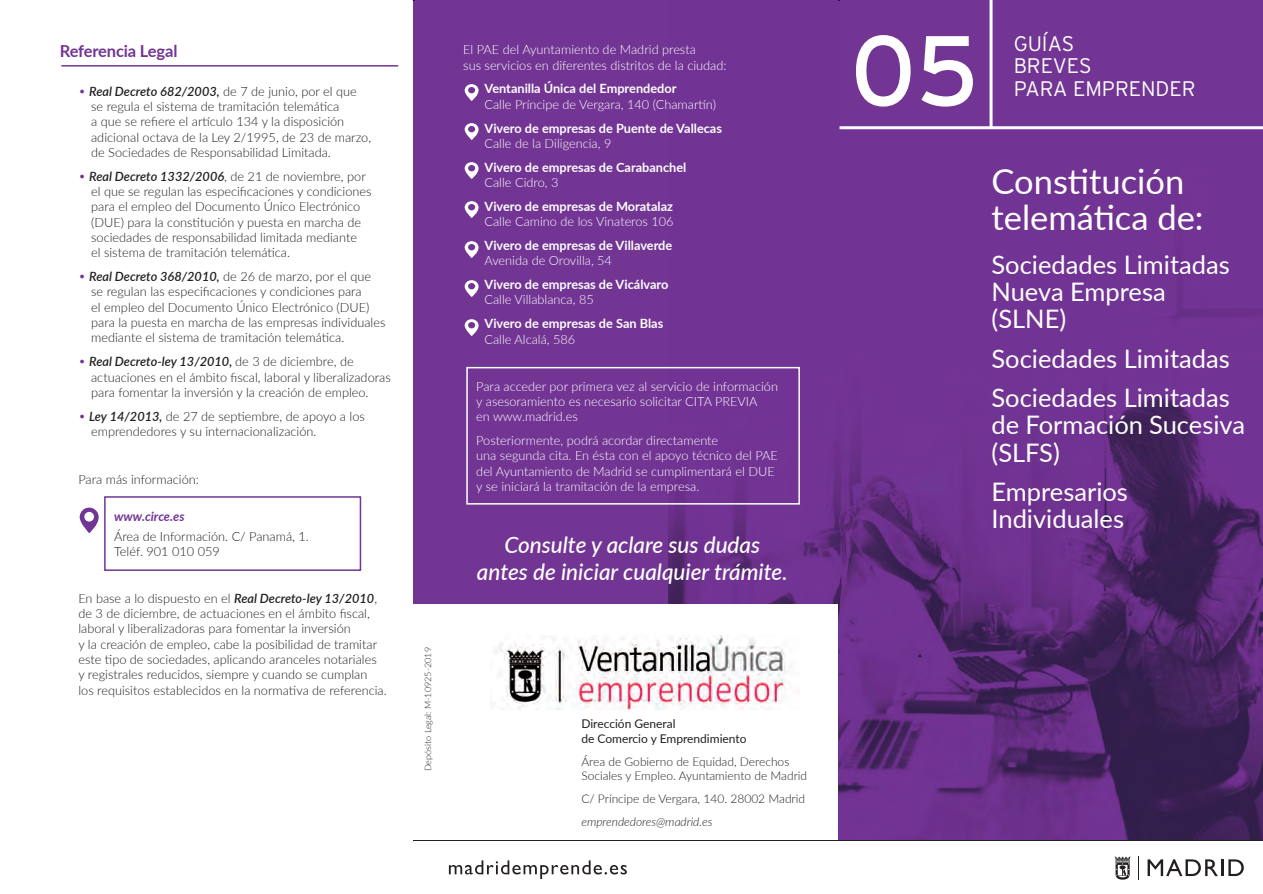
<style>
.page{position:relative;width:1263px;height:894px;background:#fff}
.page>*{position:absolute;margin:0;border:0;box-sizing:border-box;transform-origin:0 0}
.t1{font:99px "Interstate";color:#fff}
.t2{font:34.5px "Lato";color:#fff}
.t3{font:25.5px/27px "Lato";color:#fff}
.t4{font:italic 500 22.5px/27px "Lato";color:#fff;text-align:center}
.t5{font:300 21px "Interstate";color:#fff}
.heading_1{font:700 16.5px "Lato";letter-spacing:-.01em;color:#723594}
.t6{font:300 12.75px/15.3px "Lato";color:#231f20}
.t7{font:300 12.75px/15.3px "Lato";color:#fff}
.t8{font:700 12.75px/15.3px "Lato";color:#fff}
.t9{font:italic 700 12.75px "Lato";color:#723594}
.t10{font:300 12px/14.4px "Lato";color:#231f20}
.t11{font:12px/14.4px "Lato";color:#231f20}
.t12{font:italic 300 12px "Lato";color:#231f20}
.t13{font:300 9px "Lato";color:#231f20}
.s1{color:#723594}
.s2{font-weight:600;font-style:italic}
.s3{font-weight:700}
.s4{font-weight:300}
</style>
<div class="page">
<img style="left:838px;top:129px;width:425px;height:710px">
<div style="left:838px;top:0;width:425px;height:126px;background:#723594"></div>
<div style="left:413px;top:0;width:426px;height:603px;background:#723594"></div>
<img style="left:668px;top:366px;width:171px;height:237px">
<hr style="left:989px;top:0;width:3px;height:128px;background:#fff">
<hr style="left:61px;top:65px;width:337px;height:2px;background:#723594">
<img style="left:495px;top:635px;width:305px;height:74px">
<svg style="left:449px;top:860px;width:178px;height:18px"></svg>
<hr style="left:413px;top:839px;width:850px;height:1px;background:#231f20">
<svg style="left:1138px;top:856px;width:1px;height:23px"></svg>
<svg style="left:1147px;top:859px;width:97px;height:16px"></svg>
<svg style="left:1114px;top:856px;width:17px;height:23px"></svg>
<svg style="left:80px;top:507px;width:19px;height:26px"></svg>
<div style="left:104px;top:496px;width:257px;height:74px;border:2px solid #723594"></div>
<svg style="left:465px;top:84px;width:13px;height:17px"></svg>
<svg style="left:465px;top:241px;width:13px;height:17px"></svg>
<svg style="left:465px;top:162px;width:13px;height:17px"></svg>
<svg style="left:465px;top:319px;width:13px;height:17px"></svg>
<svg style="left:465px;top:123px;width:13px;height:17px"></svg>
<svg style="left:465px;top:280px;width:13px;height:17px"></svg>
<svg style="left:465px;top:201px;width:13px;height:17px"></svg>
<div style="left:466px;top:367px;width:334px;height:137px;border:2px solid #fff"></div>
<div style="left:396px;top:0;width:34px;height:9px;background:#231f20;opacity:.15"></div>
<p class="heading_1" style="left:60px;top:38px;width:119px">Referencia Legal</p>
<p class="t6" style="left:91px;top:83px;width:281px;text-indent:-13px"><span class="s1">•</span> <span class="s2">Real Decreto 682/2003,</span> de 7 de junio, por el que se regula el sistema de tramitación telemática<br>a que se refiere el artículo 134 y la disposición adicional octava de la Ley 2/1995, de 23 de marzo, de Sociedades de Responsabilidad Limitada.</p>
<p class="t6" style="left:91px;top:168px;width:282px;text-indent:-13px"><span class="s1">•</span> <span class="s2">Real Decreto 1332/2006</span>, de 21 de noviembre, por el que se regulan las especificaciones y condiciones para el empleo del Documento Único Electrónico (DUE) para la constitución y puesta en marcha de sociedades de responsabilidad limitada mediante<br>el sistema de tramitación telemática.</p>
<p class="t6" style="left:91px;top:268px;width:296px;text-indent:-13px"><span class="s1">•</span> <span class="s2">Real Decreto 368/2010,</span> de 26 de marzo, por el que se regulan las especificaciones y condiciones para<br>el empleo del Documento Único Electrónico (DUE) para la puesta en marcha de las empresas individuales mediante el sistema de tramitación telemática.</p>
<p class="t6" style="left:91px;top:353px;width:301px;text-indent:-13px"><span class="s1">•</span> <span class="s2">Real Decreto-ley 13/2010,</span> de 3 de diciembre, de actuaciones en el ámbito fiscal, laboral y liberalizadoras para fomentar la inversión y la creación de empleo.</p>
<p class="t6" style="left:91px;top:408px;width:275px;text-indent:-13px"><span class="s1">•</span> <span class="s2">Ley 14/2013,</span> de 27 de septiembre, de apoyo a los emprendedores y su internacionalización.</p>
<p class="t6" style="left:78px;top:471px;width:122px">Para más información:</p>
<p class="t9" style="left:114px;top:507px;width:72px">www.circe.es</p>
<p class="t6" style="left:114px;top:528px;width:196px">Área de Información. C/ Panamá, 1.</p>
<p class="t6" style="left:114px;top:543px;width:107px">Teléf. 901 010 059</p>
<p class="t6" style="left:78px;top:590px;width:310px">En base a lo dispuesto en el <span class="s2">Real Decreto-ley 13/2010</span>, de 3 de diciembre, de actuaciones en el ámbito fiscal, laboral y liberalizadoras para fomentar la inversión<br>y la creación de empleo, cabe la posibilidad de tramitar este tipo de sociedades, aplicando aranceles notariales<br>y registrales reducidos, siempre y cuando se cumplan<br>los requisitos establecidos en la normativa de referencia.</p>
<p class="t13" style="left:422px;top:771px;width:125px;rotate:-90deg">Depósito Legal: M-10925-2019</p>
<p class="t7" style="left:463px;top:42px;width:265px">El PAE del Ayuntamiento de Madrid presta<br>sus servicios en diferentes distritos de la ciudad:</p>
<p class="t7" style="left:484px;top:81px;width:233px"><span class="s3">Ventanilla Única del Emprendedor<br></span>Calle Príncipe de Vergara, 140 (Chamartín)</p>
<p class="t8" style="left:484px;top:120px;width:239px">Vivero de empresas de Puente de Vallecas<br><span class="s4">Calle de la Diligencia, 9</span></p>
<p class="t8" style="left:484px;top:159px;width:203px">Vivero de empresas de Carabanchel<br><span class="s4">Calle Cidro, 3</span></p>
<p class="t7" style="left:484px;top:198px;width:191px"><span class="s3">Vivero de empresas de Moratalaz<br></span>Calle Camino de los Vinateros 106</p>
<p class="t8" style="left:484px;top:237px;width:189px">Vivero de empresas de Villaverde<br><span class="s4">Avenida de Orovilla, 54</span></p>
<p class="t8" style="left:484px;top:276px;width:185px">Vivero de empresas de Vicálvaro<br><span class="s4">Calle Villablanca, 85</span></p>
<p class="t8" style="left:484px;top:315px;width:180px">Vivero de empresas de San Blas<br><span class="s4">Calle Alcalá, 586</span></p>
<p class="t7" style="left:476px;top:378px;width:303px">Para acceder por primera vez al servicio de información y asesoramiento es necesario solicitar CITA PREVIA<br>en www.madrid.es</p>
<p class="t7" style="left:476px;top:432px;width:303px">Posteriormente, podrá acordar directamente<br>una segunda cita. En ésta con el apoyo técnico del PAE del Ayuntamiento de Madrid se cumplimentará el DUE y se iniciará la tramitación de la empresa.</p>
<p class="t4" style="left:477px;top:530px;width:312px">Consulte y aclare sus dudas antes de iniciar cualquier trámite.</p>
<p class="t11" style="left:581px;top:716px;width:167px">Dirección General<br>de Comercio y Emprendimiento</p>
<p class="t10" style="left:581px;top:753px;width:227px">Área de Gobierno de Equidad, Derechos<br>Sociales y Empleo. Ayuntamiento de Madrid</p>
<p class="t10" style="left:581px;top:790px;width:225px">C/ Príncipe de Vergara, 140. 28002 Madrid</p>
<p class="t12" style="left:581px;top:813px;width:133px">emprendedores@madrid.es</p>
<p class="t1" style="left:850px;top:15px;width:130px">05</p>
<p class="t5" style="left:1014px;top:32px;width:62px">GUÍAS</p>
<p class="t5" style="left:1014px;top:54px;width:79px">BREVES</p>
<p class="t5" style="left:1014px;top:77px;width:183px">PARA EMPRENDER</p>
<p class="t2" style="left:991px;top:156px;width:194px">Constitución</p>
<p class="t2" style="left:991px;top:192px;width:214px">telemática de:</p>
<p class="t3" style="left:991px;top:250px;width:240px">Sociedades Limitadas<br>Nueva Empresa (SLNE)</p>
<p class="t3" style="left:991px;top:343px;width:240px">Sociedades Limitadas</p>
<p class="t3" style="left:991px;top:383px;width:255px">Sociedades Limitadas de Formación Sucesiva (SLFS)</p>
<p class="t3" style="left:991px;top:477px;width:138px">Empresarios<br>Individuales</p>
</div>
